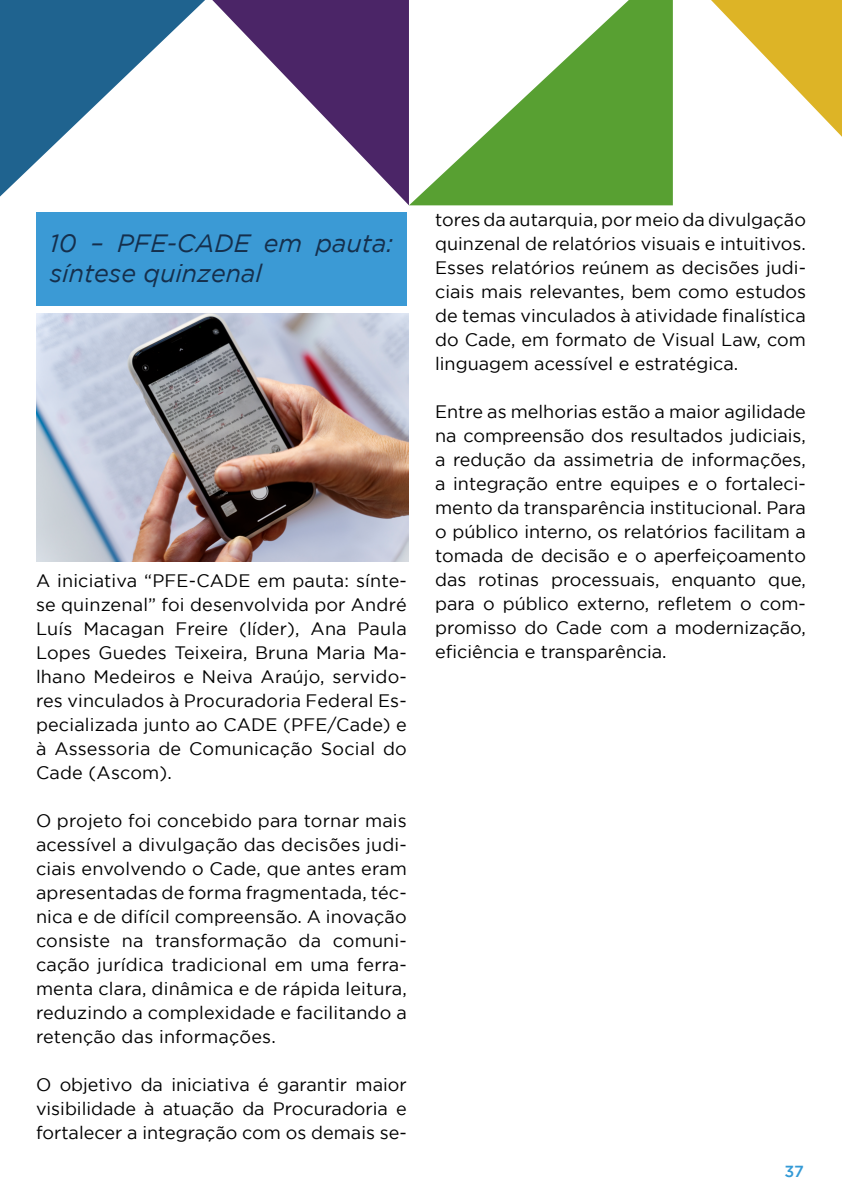
<style>
.page{position:relative;width:842px;height:1191px;background:#fff}
.page>*{position:absolute;margin:0;border:0;box-sizing:border-box;transform-origin:0 0}
.t1{font:italic 25px/30px "Gotham";color:#152f4c}
.t2{font:18px/24px "Gotham";color:#000;text-align:justify}
.t3{font:500 16px "Gotham";color:#349ad6}
</style>
<div class="page">
<div style="left:36px;top:213px;width:371px;height:93px;background:#3b9ad5"></div>
<svg style="left:711px;top:0;width:131px;height:137px"></svg>
<svg style="left:212px;top:0;width:197px;height:205px"></svg>
<svg style="left:0;top:0;width:205px;height:196px;fill:#1f638f"></svg>
<svg style="left:409px;top:0;width:264px;height:205px;fill:#58a032"></svg>
<img style="left:36px;top:313px;width:372px;height:249px">
<h1 class="t1" style="left:50px;top:228px;width:345px">10 – PFE-CADE em pauta: síntese quinzenal</h1>
<p class="t2" style="left:36px;top:569px;width:372px">A iniciativa “PFE-CADE em pauta: sínte&shy;se quinzenal” foi desenvolvida por André Luís Macagan Freire (líder), Ana Paula Lopes Guedes Teixeira, Bruna Maria Ma&shy;lhano Medeiros e Neiva Araújo, servido&shy;res vinculados à Procuradoria Federal Es&shy;pecializada junto ao CADE (PFE/Cade) e à Assessoria de Comunicação Social do Cade (Ascom).</p>
<p class="t2" style="left:36px;top:808px;width:372px">O projeto foi concebido para tornar mais acessível a divulgação das decisões judi&shy;ciais envolvendo o Cade, que antes eram apresentadas de forma fragmentada, téc&shy;nica e de difícil compreensão. A inovação consiste na transformação da comuni&shy;cação jurídica tradicional em uma ferra&shy;menta clara, dinâmica e de rápida leitura, reduzindo a complexidade e facilitando a retenção das informações.</p>
<p class="t2" style="left:36px;top:1072px;width:372px">O objetivo da iniciativa é garantir maior visibilidade à atuação da Procuradoria e fortalecer a integração com os demais se-</p>
<p class="t2" style="left:435px;top:207px;width:372px">tores da autarquia, por meio da divulgação quinzenal de relatórios visuais e intuitivos.<br>Esses relatórios reúnem as decisões judi&shy;ciais mais relevantes, bem como estudos de temas vinculados à atividade finalística do Cade, em formato de Visual Law, com linguagem acessível e estratégica.</p>
<p class="t2" style="left:435px;top:399px;width:372px">Entre as melhorias estão a maior agilidade na compreensão dos resultados judiciais, a redução da assimetria de informações, a integração entre equipes e o fortaleci&shy;mento da transparência institucional. Para o público interno, os relatórios facilitam a tomada de decisão e o aperfeiçoamento das rotinas processuais, enquanto que, para o público externo, refletem o com&shy;promisso do Cade com a modernização, eficiência e transparência.</p>
<p class="t3" style="left:784px;top:1162px;width:21px">37</p>
</div>
